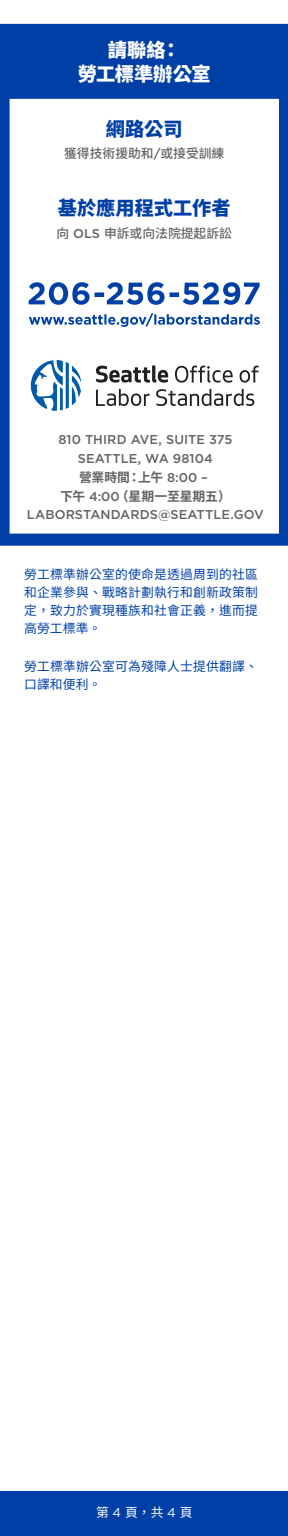
<style>
.page{position:relative;width:288px;height:1536px;background:#fff}
.page>*{position:absolute;margin:0;border:0;box-sizing:border-box;transform-origin:0 0}
.t1{font:900 19.2px "Noto Sans CJ Ktc";color:#0040a6}
.t2{font:900 19.2px/24px "Noto Sans CJ Ktc";letter-spacing:-.005em;color:#fff;text-align:center}
.t3{font:12.8px/18px "Noto Sans CJ Ktc";letter-spacing:.015em;color:#0040a6;text-align:justify}
.t4{font:500 12.8px/18.8px "Gotham";color:#636366;text-align:center}
.t5{font:700 12.8px/18.8px "Noto Sans CJ Ktc";letter-spacing:-.005em;color:#636366;text-align:center}
.t6{font:500 12.8px "Noto Sans CJ Ktc";color:#636366}
.t7{font:12.8px "Noto Sans CJ Ktc";color:#fff}
.s1{font-family:"Gotham"}
.s2{font-family:"Gotham";font-weight:500}
</style>
<div class="page">
<svg style="left:0;top:24px;width:288px;height:522px"></svg>
<svg style="left:29px;top:313px;width:231px;height:14px"></svg>
<svg style="left:29px;top:282px;width:231px;height:23px"></svg>
<div style="left:0;top:1491px;width:288px;height:45px;background:#0040a6"></div>
<svg style="left:96px;top:365px;width:72px;height:18px"></svg>
<svg style="left:175px;top:366px;width:58px;height:17px"></svg>
<svg style="left:240px;top:366px;width:19px;height:17px"></svg>
<svg style="left:96px;top:389px;width:54px;height:17px"></svg>
<svg style="left:156px;top:389px;width:98px;height:17px"></svg>
<svg style="left:30px;top:359px;width:52px;height:53px"></svg>
<h1 class="t2" style="left:78px;top:38px;width:134px">請聯絡：<br>勞工標準辦公室</h1>
<h1 class="t1" style="left:106px;top:118px;width:78px">網路公司</h1>
<p class="t6" style="left:64px;top:146px;width:162px">獲得技術援助和<span class="s1">/</span>或接受訓練</p>
<h1 class="t1" style="left:58px;top:197px;width:174px">基於應用程式工作者</h1>
<p class="t6" style="left:57px;top:226px;width:177px">向 <span class="s1">OLS</span> 申訴或向法院提起訴訟</p>
<p class="t4" style="left:58px;top:430px;width:176px">810 THIRD AVE, SUITE 375<br>SEATTLE, WA 98104</p>
<p class="t5" style="left:60px;top:468px;width:172px">營業時間：上午 <span class="s2">8:00 –<br></span>下午 <span class="s2">4:00</span>（星期一至星期五）</p>
<p class="t4" style="left:27px;top:505px;width:238px">LABORSTANDARDS@SEATTLE.GOV</p>
<p class="t3" style="left:24px;top:566px;width:235px">勞工標準辦公室的使命是透過周到的社區和企業參與、戰略計劃執行和創新政策制定，致力於實現種族和社會正義，進而提高勞工標準。</p>
<p class="t3" style="left:24px;top:658px;width:235px">勞工標準辦公室可為殘障人士提供翻譯、口譯和便利。</p>
<p class="t7" style="left:96px;top:1505px;width:98px">第 <span class="s1">4</span> 頁，共 <span class="s1">4</span> 頁</p>
</div>
